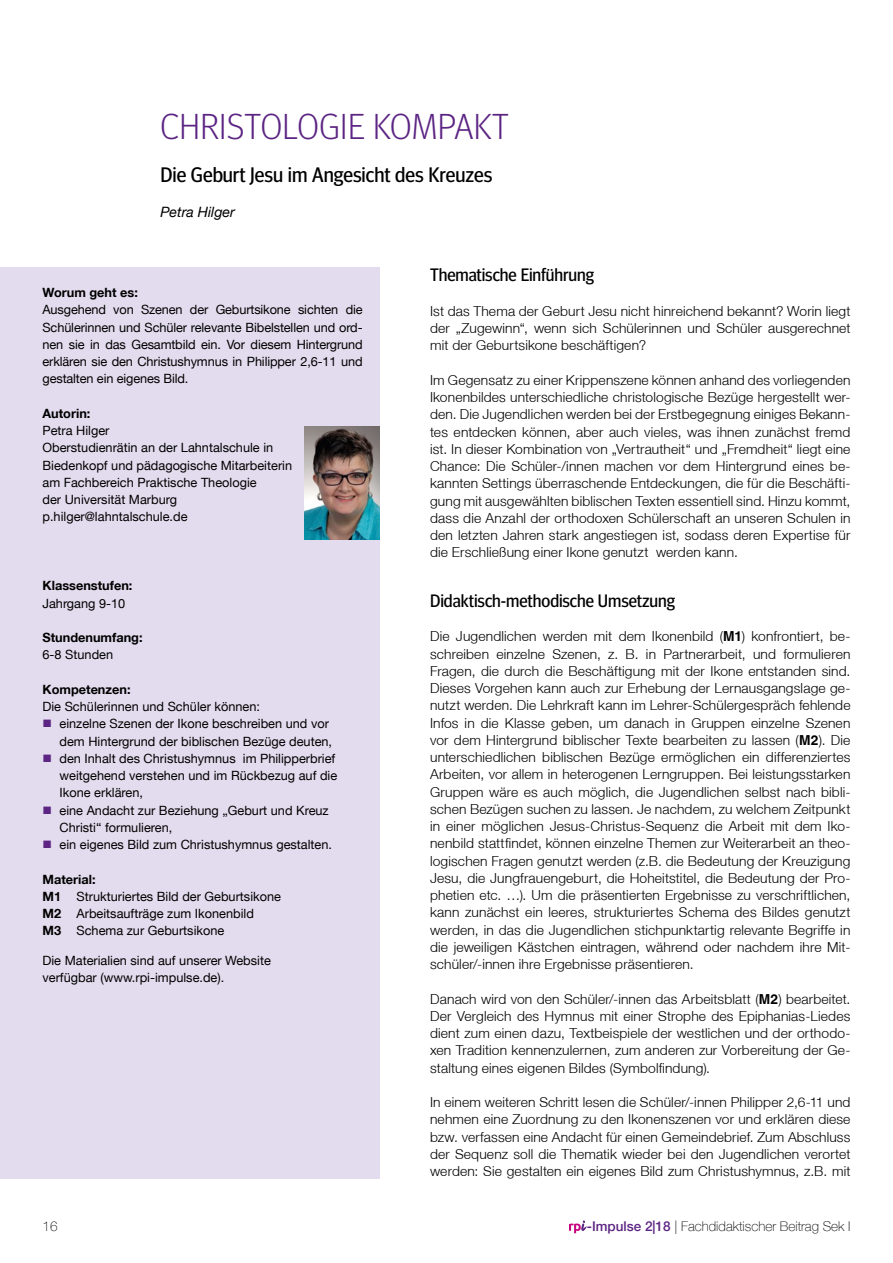
<style>
.page{position:relative;width:893px;height:1263px;background:#fff}
.page>*{position:absolute;margin:0;border:0;box-sizing:border-box;transform-origin:0 0}
.t1{font:300 36px "Meta Headline OT";letter-spacing:.01em;color:#5c2483}
.t2{font:21px "Meta Headline OT";color:#000}
.t3{font:18px "Meta Headline OT";letter-spacing:-.005em;color:#000}
.t4{font:italic 14.25px "Helvetica Neue LT";color:#000}
.t5{font:300 13.8px/17.2px "Helvetica Neue LT";letter-spacing:.01em;color:#000;text-align:justify}
.t6{font:100 13.5px "Helvetica Neue LT";color:#000}
.t7{font:12.75px/17.2px "Helvetica Neue LT";color:#000}
.t8{font:700 12.75px "Helvetica Neue LT";color:#000}
.s1{color:#5c2483}
.s2{font-weight:700}
.s3{font-family:"Helvetica LT";font-weight:700}
.s4{font-weight:500;color:#5c2483}
</style>
<div class="page">
<svg style="left:569px;top:1220px;width:18px;height:13px"></svg>
<div style="left:0;top:267px;width:379px;height:912px;background:#e3dcee"></div>
<img style="left:305px;top:426px;width:74px;height:113px">
<h1 class="t1" style="left:161px;top:105px;width:350px">CHRISTOLOGIE KOMPAKT</h1>
<h2 class="t2" style="left:160px;top:162px;width:334px">Die Geburt Jesu im Angesicht des Kreuzes</h2>
<p class="t4" style="left:160px;top:204px;width:76px">Petra Hilger</p>
<p class="t8" style="left:43px;top:285px;width:97px">Worum geht es:</p>
<p class="t7" style="left:43px;top:301px;width:322px;text-align:justify">Ausgehend von Szenen der Geburtsikone sichten die Schülerinnen und Schüler relevante Bibelstellen und ord&shy;nen sie in das Gesamtbild ein. Vor diesem Hintergrund erklären sie den Christushymnus in Philipper 2,6-11 und gestalten ein eigenes Bild.</p>
<p class="t8" style="left:43px;top:405px;width:49px">Autorin:</p>
<p class="t7" style="left:43px;top:422px;width:251px">Petra Hilger<br>Oberstudienrätin an der Lahntalschule in<br>Biedenkopf und pädagogische Mitarbeiterin am Fachbereich Praktische Theologie<br>der Universität Marburg p.hilger@lahntalschule.de</p>
<p class="t8" style="left:43px;top:578px;width:91px">Klassenstufen:</p>
<p class="t7" style="left:43px;top:594px;width:84px">Jahrgang 9-10</p>
<p class="t8" style="left:43px;top:630px;width:102px">Stundenumfang:</p>
<p class="t7" style="left:43px;top:646px;width:72px">6-8 Stunden</p>
<p class="t8" style="left:43px;top:681px;width:90px">Kompetenzen:</p>
<p class="t7" style="left:43px;top:698px;width:219px">Die Schülerinnen und Schüler können:</p>
<p class="t7" style="left:43px;top:715px;width:291px;text-align:right"><span class="s1">■</span> einzelne Szenen der Ikone beschreiben und vor dem Hintergrund der biblischen Bezüge deuten,</p>
<p class="t7" style="left:60px;top:749px;width:279px;text-indent:-17px"><span class="s1">■</span> den Inhalt des Christushymnus im Philipperbrief weitgehend verstehen und im Rückbezug auf die<br>Ikone erklären,</p>
<p class="t7" style="left:60px;top:801px;width:271px;text-indent:-17px"><span class="s1">■</span> eine Andacht zur Beziehung „Geburt und Kreuz<br>Christi“ formulieren,</p>
<p class="t7" style="left:43px;top:836px;width:291px"><span class="s1">■</span> ein eigenes Bild zum Christushymnus gestalten.</p>
<p class="t7" style="left:43px;top:870px;width:240px"><span class="s2">Material:<br>M1</span> Strukturiertes Bild der Geburtsikone<br><span class="s2">M2</span> Arbeitsaufträge zum Ikonenbild<br><span class="s2">M3</span> Schema zur Geburtsikone</p>
<p class="t7" style="left:43px;top:951px;width:230px">Die Materialien sind auf unserer Website verfügbar (www.rpi-impulse.de).</p>
<h3 class="t3" style="left:430px;top:264px;width:165px">Thematische Einführung</h3>
<p class="t5" style="left:430px;top:302px;width:422px">Ist das Thema der Geburt Jesu nicht hinreichend bekannt? Worin liegt der „Zugewinn“, wenn sich Schülerinnen und Schüler ausgerechnet mit der Geburtsikone beschäftigen?</p>
<p class="t5" style="left:430px;top:371px;width:422px">Im Gegensatz zu einer Krippenszene können anhand des vorliegenden Ikonenbildes unterschiedliche christologische Bezüge hergestellt wer&shy;den. Die Jugendlichen werden bei der Erstbegegnung einiges Bekann&shy;tes entdecken können, aber auch vieles, was ihnen zunächst fremd ist. In dieser Kombination von „Vertrautheit“ und „Fremdheit“ liegt eine Chance: Die Schüler-/innen machen vor dem Hintergrund eines be&shy;kannten Settings überraschende Entdeckungen, die für die Beschäfti&shy;gung mit ausgewählten biblischen Texten essentiell sind. Hinzu kommt, dass die Anzahl der orthodoxen Schülerschaft an unseren Schulen in den letzten Jahren stark angestiegen ist, sodass deren Expertise für die Erschließung einer Ikone genutzt werden kann.</p>
<h3 class="t3" style="left:430px;top:590px;width:246px">Didaktisch-methodische Umsetzung</h3>
<p class="t5" style="left:430px;top:627px;width:422px">Die Jugendlichen werden mit dem Ikonenbild (<span class="s3">M1</span>) konfrontiert, be&shy;schreiben einzelne Szenen, z. B. in Partnerarbeit, und formulieren Fragen, die durch die Beschäftigung mit der Ikone entstanden sind.<br>Dieses Vorgehen kann auch zur Erhebung der Lernausgangslage ge&shy;nutzt werden. Die Lehrkraft kann im Lehrer-Schülergespräch fehlende Infos in die Klasse geben, um danach in Gruppen einzelne Szenen vor dem Hintergrund biblischer Texte bearbeiten zu lassen (<span class="s3">M2</span>). Die unterschiedlichen biblischen Bezüge ermöglichen ein differenziertes Arbeiten, vor allem in heterogenen Lerngruppen. Bei leistungsstarken Gruppen wäre es auch möglich, die Jugendlichen selbst nach bibli&shy;schen Bezügen suchen zu lassen. Je nachdem, zu welchem Zeitpunkt in einer möglichen Jesus-Christus-Sequenz die Arbeit mit dem Iko&shy;nenbild stattfindet, können einzelne Themen zur Weiterarbeit an theo&shy;logischen Fragen genutzt werden (z.B. die Bedeutung der Kreuzigung Jesu, die Jungfrauengeburt, die Hoheitstitel, die Bedeutung der Pro&shy;phetien etc. …). Um die präsentierten Ergebnisse zu verschriftlichen, kann zunächst ein leeres, strukturiertes Schema des Bildes genutzt werden, in das die Jugendlichen stichpunktartig relevante Begriffe in die jeweiligen Kästchen eintragen, während oder nachdem ihre Mit&shy;schüler/-innen ihre Ergebnisse präsentieren.</p>
<p class="t5" style="left:430px;top:990px;width:422px">Danach wird von den Schüler/-innen das Arbeitsblatt (<span class="s3">M2</span>) bearbeitet.<br>Der Vergleich des Hymnus mit einer Strophe des Epiphanias-Liedes dient zum einen dazu, Textbeispiele der westlichen und der orthodo&shy;xen Tradition kennenzulernen, zum anderen zur Vorbereitung der Ge&shy;staltung eines eigenen Bildes (Symbolfindung).</p>
<p class="t5" style="left:430px;top:1093px;width:422px">In einem weiteren Schritt lesen die Schüler/-innen Philipper 2,6-11 und nehmen eine Zuordnung zu den Ikonenszenen vor und erklären diese bzw. verfassen eine Andacht für einen Gemeindebrief. Zum Abschluss der Sequenz soll die Thematik wieder bei den Jugendlichen verortet werden: Sie gestalten ein eigenes Bild zum Christushymnus, z.B. mit</p>
<p class="t6" style="left:43px;top:1218px;width:17px">16</p>
<p class="t6" style="left:587px;top:1218px;width:265px"><span class="s4">-Impulse 2|18</span> | Fachdidaktischer Beitrag Sek I</p>
</div>
